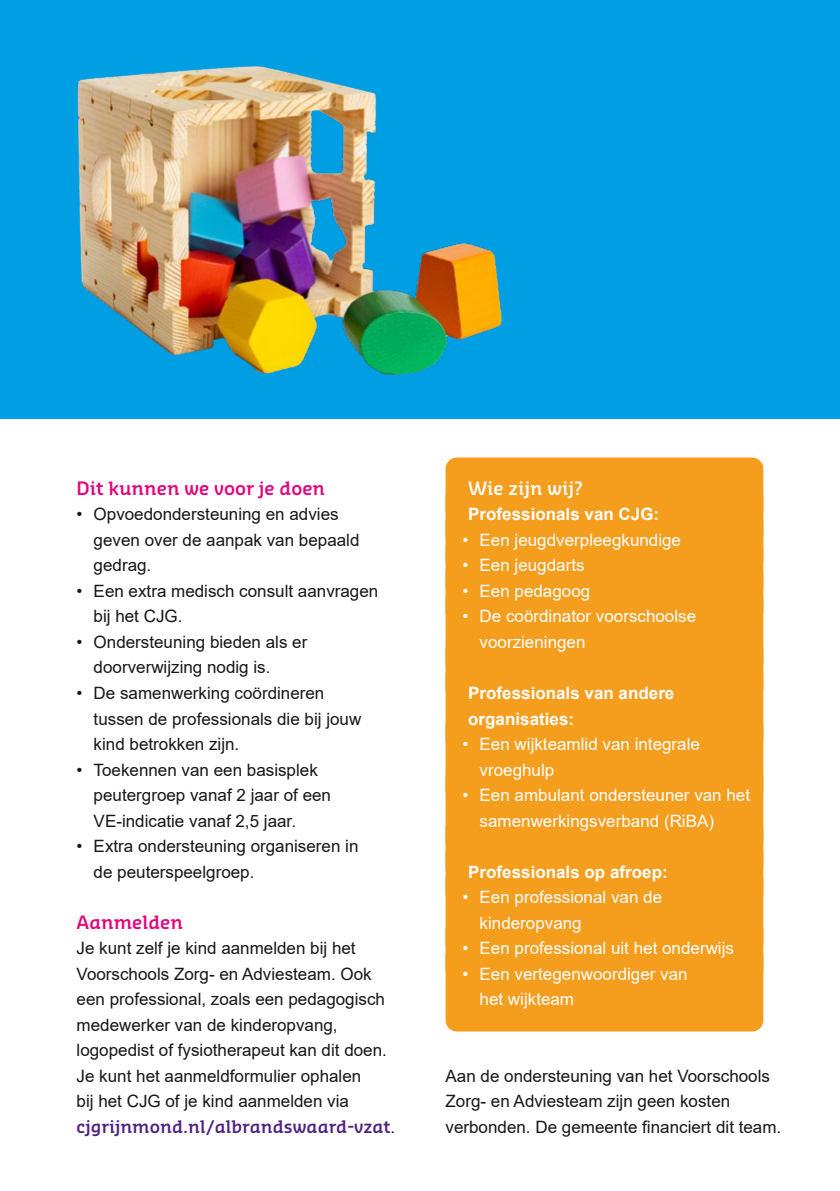
<style>
.page{position:relative;width:840px;height:1191px;background:#fff}
.page>*{position:absolute;margin:0;border:0;box-sizing:border-box;transform-origin:0 0}
.P_-_tussenkop{font:600 18px "Sansa Slab Pro";color:#e5007c}
.P_-_kadertekst{font:600 18px "Sansa Slab Pro";color:#fff}
.P_-_platte_tekst{font:17px/25.6px "Arial";color:#181716}
.P_-_kadertekst-2{font:17px/25.6px "Arial";color:#fff}
.P_-_kadertekst-3{font:700 17px/25.6px "Arial";color:#fff}
.s1{font-family:"Sansa Slab Pro";font-weight:600;color:#502182}
</style>
<div class="page">
<div style="left:0;top:0;width:839px;height:418px;background:#009ee3"></div>
<div style="left:445px;top:457px;width:318px;height:64px;background:#f59d1d;border-radius:11px"></div>
<div style="left:445px;top:485px;width:318px;height:61px;background:#f59d1d;border-radius:11px"></div>
<div style="left:445px;top:511px;width:318px;height:61px;background:#f59d1d;border-radius:11px"></div>
<div style="left:445px;top:536px;width:318px;height:61px;background:#f59d1d;border-radius:11px"></div>
<div style="left:445px;top:562px;width:318px;height:61px;background:#f59d1d;border-radius:11px"></div>
<div style="left:445px;top:587px;width:318px;height:87px;background:#f59d1d;border-radius:11px"></div>
<div style="left:445px;top:638px;width:318px;height:61px;background:#f59d1d;border-radius:11px"></div>
<div style="left:445px;top:664px;width:318px;height:87px;background:#f59d1d;border-radius:11px"></div>
<div style="left:445px;top:715px;width:318px;height:87px;background:#f59d1d;border-radius:11px"></div>
<div style="left:445px;top:766px;width:318px;height:87px;background:#f59d1d;border-radius:11px"></div>
<div style="left:445px;top:817px;width:318px;height:61px;background:#f59d1d;border-radius:11px"></div>
<div style="left:445px;top:842px;width:318px;height:62px;background:#f59d1d;border-radius:11px"></div>
<div style="left:445px;top:868px;width:318px;height:87px;background:#f59d1d;border-radius:11px"></div>
<div style="left:445px;top:919px;width:318px;height:61px;background:#f59d1d;border-radius:11px"></div>
<div style="left:445px;top:944px;width:318px;height:87px;background:#f59d1d;border-radius:11px"></div>
<img style="left:77px;top:66px;width:425px;height:309px">
<p class="P_-_tussenkop" style="left:77px;top:476px;width:250px">Dit kunnen we voor je doen</p>
<p class="P_-_platte_tekst" style="left:94px;top:501px;width:267px;text-indent:-17px">• Opvoedondersteuning en advies geven over de aanpak van bepaald gedrag.</p>
<p class="P_-_platte_tekst" style="left:94px;top:578px;width:286px;text-indent:-17px">• Een extra medisch consult aanvragen bij het CJG.</p>
<p class="P_-_platte_tekst" style="left:94px;top:629px;width:215px;text-indent:-17px">• Ondersteuning bieden als er doorverwijzing nodig is.</p>
<p class="P_-_platte_tekst" style="left:94px;top:680px;width:269px;text-indent:-17px">• De samenwerking coördineren tussen de professionals die bij jouw kind betrokken zijn.</p>
<p class="P_-_platte_tekst" style="left:94px;top:756px;width:239px;text-indent:-17px">• Toekennen van een basisplek peutergroep vanaf 2 jaar of een<br>VE-indicatie vanaf 2,5 jaar.</p>
<p class="P_-_platte_tekst" style="left:94px;top:833px;width:266px;text-indent:-17px">• Extra ondersteuning organiseren in de peuterspeelgroep.</p>
<p class="P_-_tussenkop" style="left:77px;top:910px;width:108px">Aanmelden</p>
<p class="P_-_platte_tekst" style="left:77px;top:935px;width:320px">Je kunt zelf je kind aanmelden bij het Voorschools Zorg- en Adviesteam. Ook een professional, zoals een pedagogisch medewerker van de kinderopvang, logopedist of fysiotherapeut kan dit doen.<br>Je kunt het aanmeldformulier ophalen<br>bij het CJG of je kind aanmelden via <span class="s1">cjgrijnmond.nl/albrandswaard-vzat</span>.</p>
<p class="P_-_kadertekst" style="left:468px;top:476px;width:116px">Wie zijn wij?</p>
<p class="P_-_kadertekst-3" style="left:468px;top:502px;width:192px">Professionals van CJG:</p>
<p class="P_-_kadertekst-2" style="left:462px;top:527px;width:220px">• Een jeugdverpleegkundige</p>
<p class="P_-_kadertekst-2" style="left:462px;top:552px;width:123px">• Een jeugdarts</p>
<p class="P_-_kadertekst-2" style="left:462px;top:578px;width:129px">• Een pedagoog</p>
<p class="P_-_kadertekst-2" style="left:479px;top:603px;width:218px;text-indent:-17px">• De coördinator voorschoolse voorzieningen</p>
<p class="P_-_kadertekst-3" style="left:468px;top:680px;width:207px">Professionals van andere organisaties:</p>
<p class="P_-_kadertekst-2" style="left:479px;top:731px;width:222px;text-indent:-17px">• Een wijkteamlid van integrale vroeghulp</p>
<p class="P_-_kadertekst-2" style="left:479px;top:782px;width:272px;text-indent:-17px">• Een ambulant ondersteuner van het samenwerkingsverband (RiBA)</p>
<p class="P_-_kadertekst-3" style="left:468px;top:859px;width:201px">Professionals op afroep:</p>
<p class="P_-_kadertekst-2" style="left:479px;top:884px;width:184px;text-indent:-17px">• Een professional van de kinderopvang</p>
<p class="P_-_kadertekst-2" style="left:462px;top:935px;width:273px">• Een professional uit het onderwijs</p>
<p class="P_-_kadertekst-2" style="left:479px;top:960px;width:209px;text-indent:-17px">• Een vertegenwoordiger van het wijkteam</p>
<p class="P_-_platte_tekst" style="left:445px;top:1063px;width:337px">Aan de ondersteuning van het Voorschools<br>Zorg- en Adviesteam zijn geen kosten verbonden. De gemeente financiert dit team.</p>
</div>
